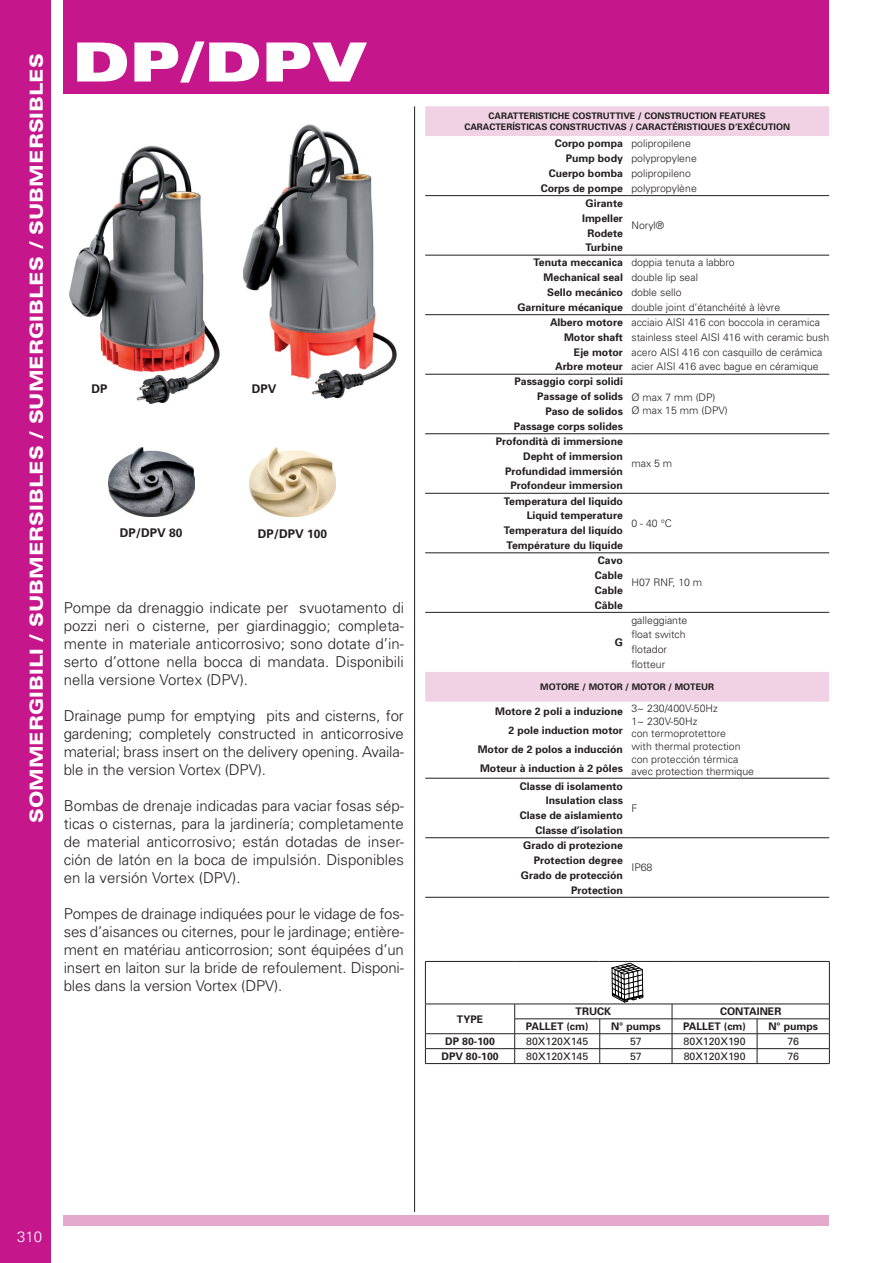
<style>
.page{position:relative;width:893px;height:1263px;background:#fff}
.page>*{position:absolute;margin:0;border:0;box-sizing:border-box;transform-origin:0 0}
.t1{font:900 expanded 54px "Univers";color:#fff}
.t2{font:900 expanded 18px "Univers";color:#fff}
.t3{font:300 15px/18px "Univers";letter-spacing:-.01em;color:#231f20;text-align:justify}
.t4{font:300 15px "Univers";color:#fff}
.t5{font:700 12px "Univers";color:#231f20}
.t6{font:700 10.5px/14.9px "Univers";color:#231f20;text-align:right}
.t7{font:300 10.5px/12.6px "Univers";color:#231f20}
.t8{font:10.5px "Univers";color:#231f20}
.t9{font:700 9px "Univers";color:#231f20}
.s1{font-weight:700}
.s2{font-weight:300}
</style>
<div class="page">
<div style="left:0;top:0;width:51px;height:1263px;background:#c5168c"></div>
<div style="left:64px;top:0;width:765px;height:94px;background:#c5168c"></div>
<img style="left:69px;top:146px;width:151px;height:258px">
<img style="left:244px;top:124px;width:153px;height:275px">
<svg style="left:425px;top:106px;width:404px;height:596px"></svg>
<hr style="left:425px;top:195px;width:202px;height:1px;background:#231f20">
<hr style="left:627px;top:195px;width:202px;height:1px;background:#231f20">
<hr style="left:425px;top:255px;width:202px;height:1px;background:#231f20">
<hr style="left:627px;top:255px;width:202px;height:1px;background:#231f20">
<hr style="left:425px;top:314px;width:202px;height:1px;background:#231f20">
<hr style="left:627px;top:314px;width:202px;height:1px;background:#231f20">
<hr style="left:627px;top:374px;width:202px;height:1px;background:#231f20">
<hr style="left:425px;top:433px;width:202px;height:1px;background:#231f20">
<hr style="left:425px;top:493px;width:202px;height:1px;background:#231f20">
<hr style="left:425px;top:374px;width:202px;height:1px;background:#231f20">
<hr style="left:627px;top:433px;width:202px;height:1px;background:#231f20">
<hr style="left:627px;top:493px;width:202px;height:1px;background:#231f20">
<hr style="left:425px;top:553px;width:202px;height:1px;background:#231f20">
<hr style="left:627px;top:553px;width:202px;height:1px;background:#231f20">
<hr style="left:425px;top:612px;width:202px;height:1px;background:#231f20">
<hr style="left:627px;top:612px;width:202px;height:1px;background:#231f20">
<hr style="left:425px;top:778px;width:202px;height:1px;background:#231f20">
<hr style="left:627px;top:778px;width:202px;height:1px;background:#231f20">
<hr style="left:425px;top:837px;width:202px;height:1px;background:#231f20">
<hr style="left:627px;top:837px;width:202px;height:1px;background:#231f20">
<hr style="left:425px;top:897px;width:202px;height:1px;background:#231f20">
<hr style="left:627px;top:897px;width:202px;height:1px;background:#231f20">
<img style="left:109px;top:447px;width:85px;height:69px">
<img style="left:250px;top:447px;width:85px;height:69px">
<div style="left:64px;top:1215px;width:765px;height:11px;background:#e3a8cc"></div>
<hr style="left:414px;top:106px;width:1px;height:1106px;background:#231f20">
<hr style="left:425px;top:1063px;width:90px;height:1px;background:#231f20">
<hr style="left:515px;top:1063px;width:85px;height:1px;background:#231f20">
<hr style="left:600px;top:1063px;width:72px;height:1px;background:#231f20">
<hr style="left:672px;top:1063px;width:85px;height:1px;background:#231f20">
<hr style="left:757px;top:1063px;width:72px;height:1px;background:#231f20">
<svg style="left:425px;top:961px;width:405px;height:102px"></svg>
<p class="t2" style="left:26px;top:823px;width:768px;rotate:-90deg">SOMMERGIBILI / SUBMERSIBLES / SUMERGIBLES / SUBMERSIBLES</p>
<h1 class="t1" style="left:72px;top:30px;width:296px">DP/DPV</h1>
<p class="t5" style="left:91px;top:381px;width:9px">DP</p>
<p class="t5" style="left:252px;top:381px;width:26px">DP V</p>
<p class="t5" style="left:120px;top:525px;width:64px">DP/DPV 80</p>
<p class="t5" style="left:258px;top:526px;width:71px">DP/DPV 100</p>
<p class="t3" style="left:64px;top:599px;width:342px">Pompe da drenaggio indicate per svuotamento di pozzi neri o cisterne, per giardinaggio; completa&shy;mente in materiale anticorrosivo; sono dotate d’in&shy;serto d’ottone nella bocca di mandata. Disponibili nella versione Vortex (DPV).</p>
<p class="t3" style="left:64px;top:707px;width:342px">Drainage pump for emptying pits and cisterns, for gardening; completely constructed in anticorrosive material; brass insert on the delivery opening. Availa&shy;ble in the version Vortex (DPV).</p>
<p class="t3" style="left:64px;top:797px;width:342px">Bombas de drenaje indicadas para vaciar fosas sép&shy;ticas o cisternas, para la jardinería; completamente de material anticorrosivo; están dotadas de inser&shy;ción de latón en la boca de impulsión. Disponibles en la versión Vortex (DPV).</p>
<p class="t3" style="left:64px;top:905px;width:342px">Pompes de drainage indiquées pour le vidage de fos&shy;ses d’aisances ou citernes, pour le jardinage; entière&shy;ment en matériau anticorrosion; sont équipées d’un insert en laiton sur la bride de refoulement. Disponi&shy;bles dans la version Vortex (DPV).</p>
<p class="t9" style="left:489px;top:110px;width:13px">CARATTERI</p>
<p class="t9" style="left:538px;top:110px;width:60px">STICHE COSTRUTTI</p>
<p class="t9" style="left:623px;top:110px;width:54px">VE / CONSTRU</p>
<p class="t9" style="left:689px;top:110px;width:13px">CTION</p>
<p class="t9" style="left:719px;top:110px;width:7px">FEATURE</p>
<p class="t9" style="left:760px;top:110px;width:8px">S</p>
<p class="t9" style="left:464px;top:121px;width:14px">CARA</p>
<p class="t9" style="left:489px;top:121px;width:13px">CTER</p>
<p class="t9" style="left:512px;top:121px;width:71px">ÍSTI CAS CON STRU</p>
<p class="t9" style="left:594px;top:121px;width:55px">CTI VAS / CARA</p>
<p class="t9" style="left:661px;top:121px;width:12px">CTÉRI</p>
<p class="t9" style="left:686px;top:121px;width:82px">STIQUES D’EXÉCUTION</p>
<p class="t7" style="left:555px;top:137px;width:138px"><span class="s1">Corpo pompa</span> polipropilene</p>
<p class="t7" style="left:566px;top:152px;width:133px"><span class="s1">Pump body</span> polypropylene</p>
<p class="t7" style="left:549px;top:167px;width:144px"><span class="s1">Cuerpo bomba</span> polipropileno</p>
<p class="t7" style="left:541px;top:182px;width:158px"><span class="s1">Corps de pompe</span> polypropylène</p>
<p class="t6" style="left:586px;top:196px;width:39px">Girante</p>
<p class="t7" style="left:631px;top:219px;width:34px">Noryl®</p>
<p class="t6" style="left:582px;top:211px;width:42px">Impeller</p>
<p class="t6" style="left:587px;top:225px;width:37px">Rodete</p>
<p class="t6" style="left:585px;top:240px;width:39px">Turbine</p>
<p class="t7" style="left:533px;top:256px;width:203px"><span class="s1">Tenuta meccanica</span> doppia tenuta a labbro</p>
<p class="t6" style="left:544px;top:270px;width:156px">Mechanical seal <span class="s2">double lip seal</span></p>
<p class="t6" style="left:547px;top:285px;width:136px">Sello mecánico <span class="s2">doble sello</span></p>
<p class="t7" style="left:517px;top:301px;width:264px"><span class="s1">Garniture mécanique</span> double joint d’étanchéité à lèvre</p>
<p class="t7" style="left:550px;top:316px;width:271px"><span class="s1">Albero motore</span> acciaio AISI 416 con boccola in ceramica</p>
<p class="t7" style="left:564px;top:331px;width:267px"><span class="s1">Motor shaft</span> stainless steel AISI 416 with ceramic bush</p>
<p class="t7" style="left:574px;top:346px;width:250px"><span class="s1">Eje motor</span> acero AISI 416 con casquillo de cerámica</p>
<p class="t7" style="left:555px;top:360px;width:265px"><span class="s1">Arbre moteur</span> acier AISI 416 avec bague en céramique</p>
<p class="t6" style="left:514px;top:374px;width:110px">Passaggio corpi solidi</p>
<p class="t7" style="left:631px;top:391px;width:98px">Ø max 7 mm (DP)<br>Ø max 15 mm (DPV)</p>
<p class="t6" style="left:496px;top:389px;width:129px">Passage of solids<br>Paso de solidos<br>Passage corps solides<br>Profondità di immersione</p>
<p class="t6" style="left:504px;top:449px;width:121px">Depht of immersion<br>Profundidad immersión<br>Profondeur immersion<br>Temperatura del liquido</p>
<p class="t6" style="left:504px;top:508px;width:121px">Liquid temperature<br>Temperatura del liquído<br>Température du liquide<br>Cavo</p>
<p class="t6" style="left:595px;top:568px;width:30px;text-align:justify">Cable Cable Câble</p>
<p class="t6" style="left:615px;top:635px;width:10px">G</p>
<p class="t7" style="left:631px;top:457px;width:42px">max 5 m</p>
<p class="t7" style="left:631px;top:517px;width:42px">0 - 40 °C</p>
<p class="t7" style="left:631px;top:576px;width:72px">H07 RNF, 10 m</p>
<p class="t7" style="left:631px;top:612px;width:58px;line-height:14.9px">galleggiante float switch flotador flotteur</p>
<p class="t9" style="left:540px;top:681px;width:16px">MOTORE</p>
<p class="t9" style="left:582px;top:681px;width:23px">/ MOTOR</p>
<p class="t9" style="left:625px;top:681px;width:23px">/ MOTOR</p>
<p class="t9" style="left:668px;top:681px;width:23px">/ MOTEUR</p>
<p class="t7" style="left:631px;top:706px;width:88px;line-height:9.8px;text-indent:-136px"><span class="s1">Motore 2 poli a induzione</span> 3~ 230/400V-50Hz<br>1~ 230V-50Hz</p>
<p class="t7" style="left:631px;top:727px;width:124px">con termoprotettore<br>with thermal protection con protección térmica avec protection thermique</p>
<p class="t6" style="left:478px;top:721px;width:147px;line-height:19px;text-align:justify;text-indent:31px">2 pole induction motor Motor de 2 polos a inducción Moteur à induction à 2 pôles</p>
<p class="t6" style="left:520px;top:778px;width:105px">Classe di isolamento</p>
<p class="t6" style="left:520px;top:793px;width:105px">Insulation class<br>Clase de aislamiento<br>Classe d’isolation<br>Grado di protezione</p>
<p class="t6" style="left:521px;top:853px;width:104px">Protection degree<br>Grado de protección<br>Protection</p>
<p class="t7" style="left:631px;top:802px;width:7px">F</p>
<p class="t7" style="left:631px;top:861px;width:23px">IP68</p>
<p class="t6" style="left:457px;top:1011px;width:21px">TYPE</p>
<p class="t6" style="left:576px;top:1004px;width:8px">TRU</p>
<p class="t6" style="left:597px;top:1004px;width:16px">CK</p>
<p class="t6" style="left:720px;top:1004px;width:15px">CONTAINER</p>
<p class="t6" style="left:526px;top:1019px;width:8px">PALLET</p>
<p class="t6" style="left:566px;top:1019px;width:24px">(cm)</p>
<p class="t6" style="left:611px;top:1019px;width:51px">N° pumps</p>
<p class="t6" style="left:683px;top:1019px;width:8px">PALLET</p>
<p class="t6" style="left:724px;top:1019px;width:24px">(cm)</p>
<p class="t6" style="left:768px;top:1019px;width:51px">N° pumps</p>
<p class="t6" style="left:445px;top:1034px;width:51px">DP 80-100</p>
<p class="t8" style="left:526px;top:1035px;width:63px">80X120X145</p>
<p class="t8" style="left:630px;top:1035px;width:13px">57</p>
<p class="t8" style="left:684px;top:1035px;width:63px">80X120X190</p>
<p class="t8" style="left:787px;top:1035px;width:13px">76</p>
<p class="t6" style="left:441px;top:1049px;width:59px">DPV 80-100</p>
<p class="t8" style="left:526px;top:1050px;width:63px">80X120X145</p>
<p class="t8" style="left:630px;top:1050px;width:13px">57</p>
<p class="t8" style="left:684px;top:1050px;width:63px">80X120X190</p>
<p class="t8" style="left:787px;top:1050px;width:13px">76</p>
<p class="t4" style="left:17px;top:1228px;width:27px">310</p>
</div>
